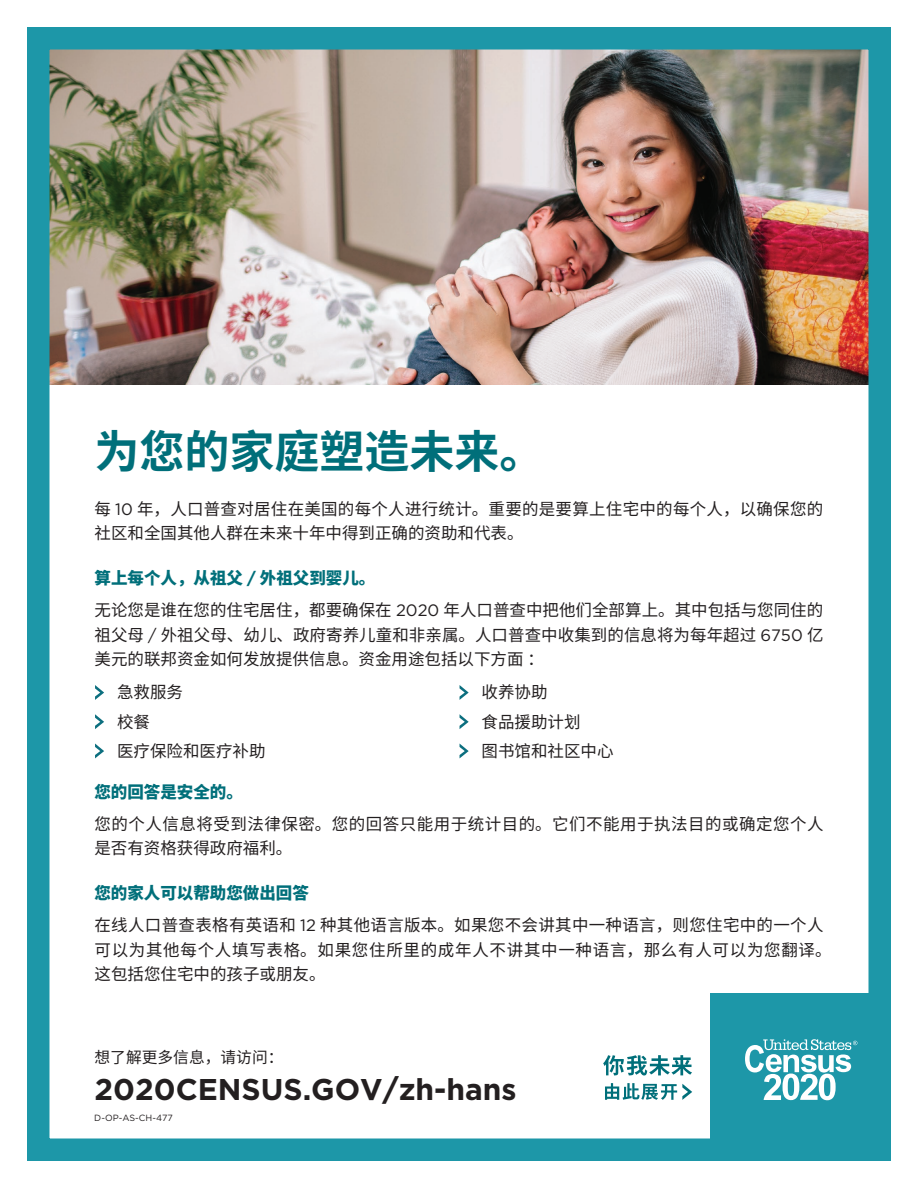
<style>
.page{position:relative;width:918px;height:1188px;background:#fff}
.page>*{position:absolute;margin:0;border:0;box-sizing:border-box;transform-origin:0 0}
.t1{font:700 45px "Noto Sans CJ Ksc";color:#006f7a}
.t2{font:700 30px "Gotham HTF";color:#231f20}
.t3{font:16.5px/24.8px "Noto Sans CJ Ksc";letter-spacing:.015em;color:#231f20}
.t4{font:900 16.5px "Noto Sans CJ Ksc";color:#006f7a}
.t5{font:15.75px "Noto Sans CJ Ksc";color:#231f20}
.t6{font:9px "Gotham HTF";color:#231f20}
.s1{font-family:"Gotham HTF"}
.s2{font-family:"Gotham HTF";font-weight:700}
</style>
<div class="page">
<img style="left:50px;top:50px;width:818px;height:334px">
<div style="left:27px;top:27px;width:864px;height:1134px;border:22px solid #1d97a8"></div>
<div style="left:711px;top:994px;width:180px;height:167px;background:#1d97a8"></div>
<svg style="left:605px;top:1083px;width:87px;height:17px"></svg>
<svg style="left:603px;top:1055px;width:89px;height:20px"></svg>
<svg style="left:745px;top:1039px;width:112px;height:61px"></svg>
<svg style="left:95px;top:685px;width:9px;height:15px"></svg>
<svg style="left:95px;top:714px;width:9px;height:15px"></svg>
<svg style="left:95px;top:744px;width:9px;height:14px"></svg>
<svg style="left:460px;top:685px;width:9px;height:15px"></svg>
<svg style="left:460px;top:714px;width:9px;height:15px"></svg>
<svg style="left:460px;top:744px;width:9px;height:14px"></svg>
<h1 class="t1" style="left:94px;top:426px;width:451px">为您的家庭塑造未来。</h1>
<p class="t3" style="left:94px;top:496px;width:730px">每 <span class="s1">10</span> 年，人口普查对居住在美国的每个人进行统计。重要的是要算上住宅中的每个人，以确保您的社区和全国其他人群在未来十年中得到正确的资助和代表。</p>
<h2 class="t4" style="left:95px;top:569px;width:282px">算上每个人，从祖父 <span class="s2">/</span> 外祖父到婴儿。</h2>
<p class="t3" style="left:95px;top:598px;width:731px;text-align:justify">无论您是谁在您的住宅居住，都要确保在 <span class="s1">2020</span> 年人口普查中把他们全部算上。其中包括与您同住的祖父母 <span class="s1">/</span> 外祖父母、幼儿、政府寄养儿童和非亲属。人口普查中收集到的信息将为每年超过 <span class="s1">6750</span> 亿美元的联邦资金如何发放提供信息。资金用途包括以下方面：</p>
<p class="t3" style="left:117px;top:680px;width:67px">急救服务</p>
<p class="t3" style="left:117px;top:709px;width:34px">校餐</p>
<p class="t3" style="left:117px;top:739px;width:150px">医疗保险和医疗补助</p>
<p class="t3" style="left:482px;top:680px;width:67px">收养协助</p>
<p class="t3" style="left:482px;top:709px;width:100px">食品援助计划</p>
<p class="t3" style="left:482px;top:739px;width:133px">图书馆和社区中心</p>
<h2 class="t4" style="left:94px;top:783px;width:150px">您的回答是安全的。</h2>
<p class="t3" style="left:94px;top:811px;width:731px">您的个人信息将受到法律保密。您的回答只能用于统计目的。它们不能用于执法目的或确定您个人是否有资格获得政府福利。</p>
<h2 class="t4" style="left:94px;top:884px;width:216px">您的家人可以帮助您做出回答</h2>
<p class="t3" style="left:94px;top:913px;width:739px">在线人口普查表格有英语和 <span class="s1">12</span> 种其他语言版本。如果您不会讲其中一种语言，则您住宅中的一个人可以为其他每个人填写表格。如果您住所里的成年人不讲其中一种语言，那么有人可以为您翻译。这包括您住宅中的孩子或朋友。</p>
<p class="t5" style="left:94px;top:1049px;width:190px">想了解更多信息，请访问：</p>
<p class="t2" style="left:94px;top:1073px;width:424px">2020CENSUS.GOV/zh-hans</p>
<p class="t6" style="left:94px;top:1113px;width:80px">D-OP-AS-CH-477</p>
</div>
